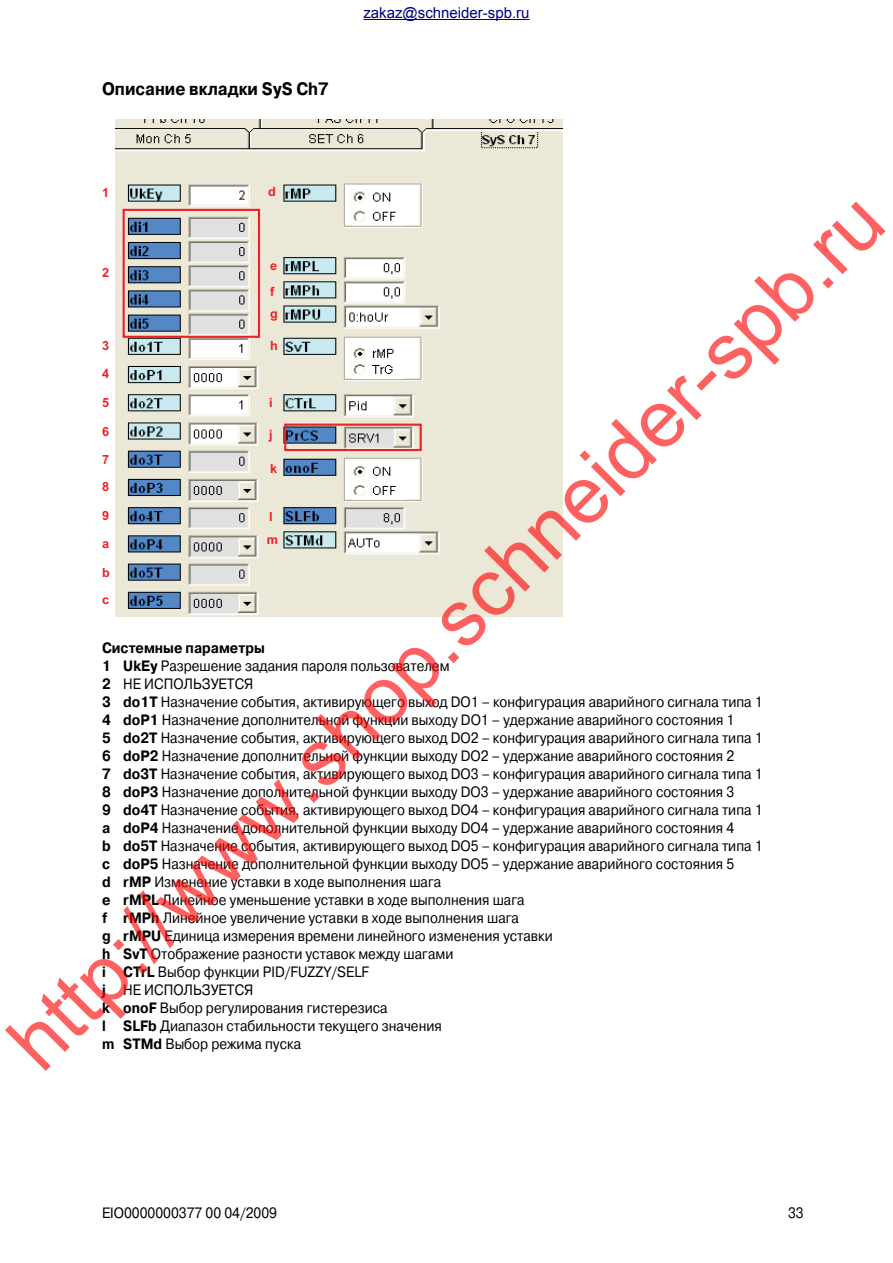
<style>
.page{position:relative;width:893px;height:1263px;background:#fff}
.page>*{position:absolute;margin:0;border:0;box-sizing:border-box;transform-origin:0 0}
.t1{font:80.7px "Arial";color:rgb(255 0 0/.62)}
.t2{font:700 18px "Pragmatica C";color:#000;scale:.9 1}
.t3{font:15px/18px "Pragmatica C";color:#000;scale:.9 1}
.t4{font:15px "Arial";color:#000080}
.t5{font:700 12.75px "Arial";color:#ed2024}
.s1{font-weight:700}
</style>
<div class="page">
<img style="left:116px;top:119px;width:446px;height:498px">
<svg style="left:122px;top:208px;width:301px;height:244px"></svg>
<hr style="left:363px;top:19px;width:167px;height:1px;background:#000080">
<p class="t2" style="left:102px;top:79px;width:253px">Описание вкладки SyS Ch7</p>
<p class="t4" style="left:363px;top:3px;width:168px">zakaz@schneider-spb.ru</p>
<p class="t5" style="left:102px;top:184px;width:9px">1</p>
<p class="t5" style="left:268px;top:183px;width:9px">d</p>
<h1 class="t1" style="left:-15px;top:1017px;width:1200px;rotate:-45deg">http://www.shop.schneider-spb.ru</h1>
<p class="t5" style="left:270px;top:257px;width:9px">e</p>
<p class="t5" style="left:102px;top:264px;width:9px">2</p>
<p class="t5" style="left:270px;top:283px;width:6px">f</p>
<p class="t5" style="left:270px;top:305px;width:9px">g</p>
<p class="t5" style="left:102px;top:337px;width:9px">3</p>
<p class="t5" style="left:270px;top:338px;width:9px">h</p>
<p class="t5" style="left:102px;top:365px;width:9px">4</p>
<p class="t5" style="left:269px;top:394px;width:5px">i</p>
<p class="t5" style="left:102px;top:394px;width:9px">5</p>
<p class="t5" style="left:102px;top:423px;width:9px">6</p>
<p class="t5" style="left:269px;top:426px;width:5px">j</p>
<p class="t5" style="left:102px;top:451px;width:9px">7</p>
<p class="t5" style="left:270px;top:460px;width:9px">k</p>
<p class="t5" style="left:102px;top:478px;width:9px">8</p>
<p class="t5" style="left:102px;top:507px;width:9px">9</p>
<p class="t5" style="left:269px;top:508px;width:5px">l</p>
<p class="t5" style="left:267px;top:531px;width:13px">m</p>
<p class="t5" style="left:102px;top:535px;width:9px">a</p>
<p class="t5" style="left:102px;top:564px;width:9px">b</p>
<p class="t5" style="left:102px;top:591px;width:9px">c</p>
<p class="t3" style="left:102px;top:639px;width:735px"><span class="s1">Системные параметры<br>1 UkEy</span> Разрешение задания пароля пользователем<br><span class="s1">2</span> НЕ ИСПОЛЬЗУЕТСЯ<br><span class="s1">3 do1T</span> Назначение события, активирующего выход DO1 – конфигурация аварийного сигнала типа 1<br><span class="s1">4 doP1</span> Назначение дополнительной функции выходу DO1 – удержание аварийного состояния 1<br><span class="s1">5 do2T</span> Назначение события, активирующего выход DO2 – конфигурация аварийного сигнала типа 1<br><span class="s1">6 doP2</span> Назначение дополнительной функции выходу DO2 – удержание аварийного состояния 2<br><span class="s1">7 do3T</span> Назначение события, активирующего выход DO3 – конфигурация аварийного сигнала типа 1<br><span class="s1">8 doP3</span> Назначение дополнительной функции выходу DO3 – удержание аварийного состояния 3<br><span class="s1">9 do4T</span> Назначение события, активирующего выход DO4 – конфигурация аварийного сигнала типа 1 <span class="s1">a doP4</span> Назначение дополнительной функции выходу DO4 – удержание аварийного состояния 4<br><span class="s1">b do5T</span> Назначение события, активирующего выход DO5 – конфигурация аварийного сигнала типа 1 <span class="s1">c doP5</span> Назначение дополнительной функции выходу DO5 – удержание аварийного состояния 5<br><span class="s1">d rMP</span> Изменение уставки в ходе выполнения шага<br><span class="s1">e rMPL</span> Линейное уменьшение уставки в ходе выполнения шага<br><span class="s1">f rMPh</span> Линейное увеличение уставки в ходе выполнения шага<br><span class="s1">g rMPU</span> Единица измерения времени линейного изменения уставки<br><span class="s1">h SvT</span> Отображение разности уставок между шагами<br><span class="s1">i CTrL</span> Выбор функции PID/FUZZY/SELF<br><span class="s1">j</span> НЕ ИСПОЛЬЗУЕТСЯ<br><span class="s1">k onoF</span> Выбор регулирования гистерезиса<br><span class="s1">l SLFb</span> Диапазон стабильности текущего значения<br><span class="s1">m STMd</span> Выбор режима пуска</p>
<p class="t3" style="left:102px;top:1204px;width:196px">EIO0000000377 00 04/2009</p>
<p class="t3" style="left:788px;top:1204px;width:19px">33</p>
</div>
